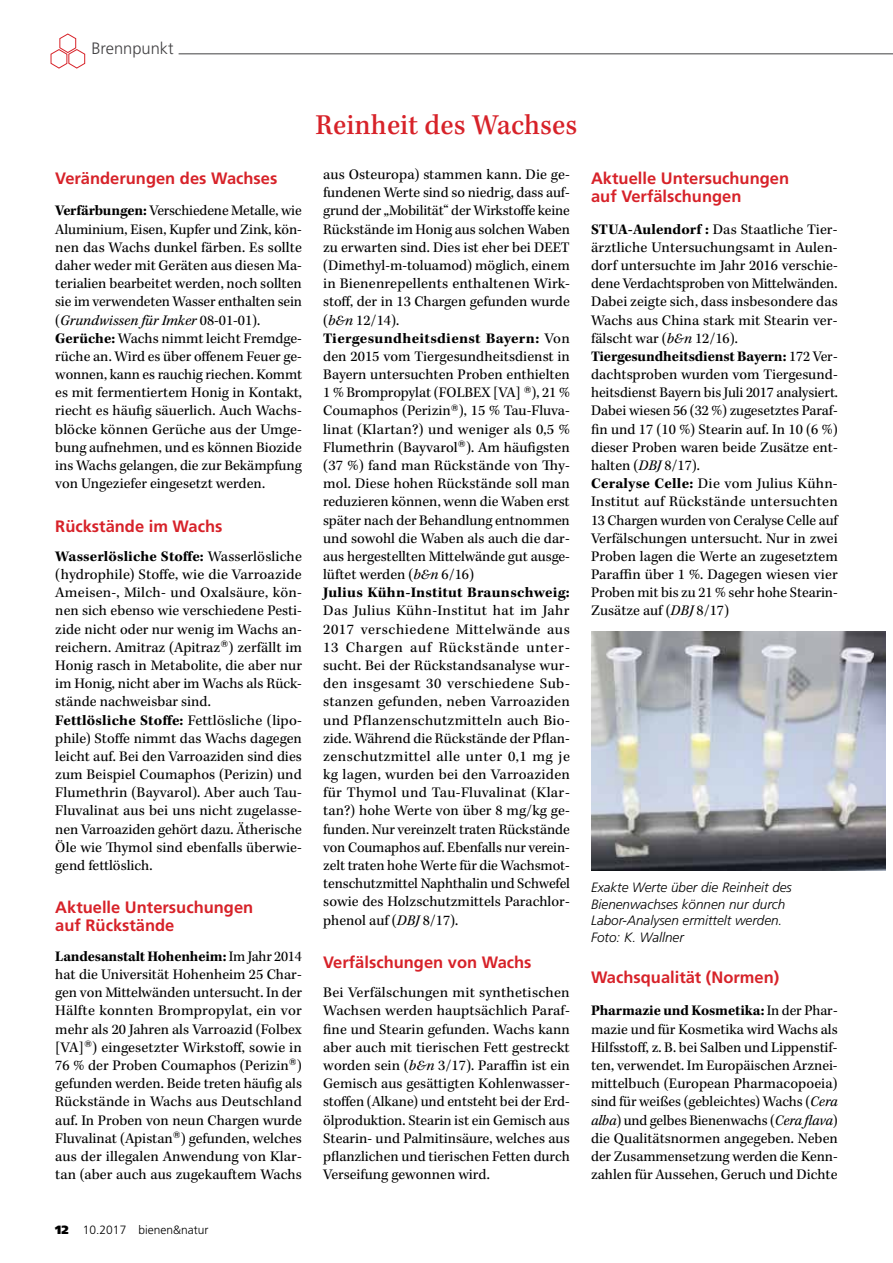
<style>
.page{position:relative;width:893px;height:1263px;background:#fff}
.page>*{position:absolute;margin:0;border:0;box-sizing:border-box;transform-origin:0 0}
.t1{font:30px "Kepler Std Medium Scn Capt";color:#d72229}
.t2{font:700 16.5px/18px "Frutiger LT Std";color:#d72229}
.t3{font:300 16.5px "Frutiger LT Std";color:#414042}
.t4{font:15px/18.1px "Kepler Std";color:#000}
.t5{font:italic 300 13.5px/16.5px "Frutiger LT Std";color:#000}
.t6{font:300 12px "Frutiger LT Std";color:#000}
.s1{font-weight:700}
.s2{font-style:italic}
.s3{font-weight:900}
</style>
<div class="page">
<svg style="left:50px;top:33px;width:35px;height:36px"></svg>
<hr style="left:179px;top:53px;width:714px;height:1px;background:#414042">
<img style="left:591px;top:631px;width:295px;height:240px">
<p class="t3" style="left:91px;top:39px;width:84px">Brennpunkt</p>
<p class="t2" style="left:55px;top:169px;width:224px">Veränderungen des Wachses</p>
<p class="t4" style="left:55px;top:202px;width:248px"><span class="s1">Verfärbungen:</span> Verschiedene Metalle, wie Aluminium, Eisen, Kupfer und Zink, kön&shy;nen das Wachs dunkel färben. Es sollte daher weder mit Geräten aus diesen Ma&shy;terialien bearbeitet werden, noch sollten sie im verwendeten Wasser enthalten sein (<span class="s2">Grundwissen für Imker</span> 08-01-01).<br><span class="s1">Gerüche:</span> Wachs nimmt leicht Fremdge&shy;rüche an. Wird es über offenem Feuer ge&shy;wonnen, kann es rauchig riechen. Kommt es mit fermentiertem Honig in Kontakt, riecht es häufig säuerlich. Auch Wachs&shy;blöcke können Gerüche aus der Umge&shy;bung aufnehmen, und es können Biozide ins Wachs gelangen, die zur Bekämpfung von Ungeziefer eingesetzt werden.</p>
<p class="t2" style="left:55px;top:517px;width:169px">Rückstände im Wachs</p>
<p class="t4" style="left:55px;top:548px;width:248px"><span class="s1">Wasserlösliche Stoffe:</span> Wasserlösliche (hydrophile) Stoffe, wie die Varroazide Ameisen-, Milch- und Oxalsäure, kön&shy;nen sich ebenso wie verschiedene Pesti&shy;zide nicht oder nur wenig im Wachs an&shy;reichern. Amitraz (Apitraz<sup>®</sup>) zerfällt im Honig rasch in Metabolite, die aber nur im Honig, nicht aber im Wachs als Rück&shy;stände nachweisbar sind.<br><span class="s1">Fettlösliche Stoffe:</span> Fettlösliche (lipo&shy;phile) Stoffe nimmt das Wachs dagegen leicht auf. Bei den Varroaziden sind dies zum Beispiel Coumaphos (Perizin) und Flumethrin (Bayvarol). Aber auch Tau-Fluvalinat aus bei uns nicht zugelasse&shy;nen Varroaziden gehört dazu. Ätherische Öle wie Thymol sind ebenfalls überwie&shy;gend fettlöslich.</p>
<p class="t2" style="left:55px;top:899px;width:200px">Aktuelle Untersuchungen auf Rückstände</p>
<p class="t4" style="left:55px;top:948px;width:248px;text-align:justify"><span class="s1">Landesanstalt Hohenheim:</span> Im Jahr 2014 hat die Universität Hohenheim 25 Char&shy;gen von Mittelwänden untersucht. In der Hälfte konnten Brompropylat, ein vor mehr als 20 Jahren als Varroazid (Folbex [VA]<sup>®</sup>) eingesetzter Wirkstoff, sowie in 76 % der Proben Coumaphos (Perizin<sup>®</sup>) gefunden werden. Beide treten häufig als Rückstände in Wachs aus Deutschland auf. In Proben von neun Chargen wurde Fluvalinat (Apistan<sup>®</sup>) gefunden, welches aus der illegalen Anwendung von Klar&shy;tan (aber auch aus zugekauftem Wachs</p>
<h1 class="t1" style="left:316px;top:108px;width:263px">Reinheit des Wachses</h1>
<p class="t4" style="left:323px;top:166px;width:248px">aus Osteuropa) stammen kann. Die ge&shy;fundenen Werte sind so niedrig, dass auf&shy;grund der „Mobilität“ der Wirkstoffe keine Rückstände im Honig aus solchen Waben zu erwarten sind. Dies ist eher bei DEET (Dimethyl-m-toluamod) möglich, einem in Bienenrepellents enthaltenen Wirk&shy;stoff, der in 13 Chargen gefunden wurde (<span class="s2">b&amp;n</span> 12/14).<br><span class="s1">Tiergesundheitsdienst Bayern:</span> Von den 2015 vom Tiergesundheitsdienst in Bayern untersuchten Proben enthielten 1 % Brompropylat (FOLBEX [VA] <sup>®</sup>), 21 % Coumaphos (Perizin<sup>®</sup>), 15 % Tau-Fluva&shy;linat (Klartan?) und weniger als 0,5 % Flumethrin (Bayvarol<sup>®</sup>). Am häufigsten (37 %) fand man Rückstände von Thy&shy;mol. Diese hohen Rückstände soll man reduzieren können, wenn die Waben erst später nach der Behandlung entnommen und sowohl die Waben als auch die dar&shy;aus hergestellten Mittelwände gut ausge&shy;lüftet werden (<span class="s2">b&amp;n</span> 6/16)<br><span class="s1">Julius Kühn-Institut Braunschweig:</span></p>
<p class="t4" style="left:323px;top:602px;width:248px;text-align:justify">Das Julius Kühn-Institut hat im Jahr 2017 verschiedene Mittelwände aus 13 Chargen auf Rückstände unter&shy;sucht. Bei der Rückstandsanalyse wur&shy;den insgesamt 30 verschiedene Sub&shy;stanzen gefunden, neben Varroaziden und Pflanzenschutzmitteln auch Bio&shy;zide. Während die Rückstände der Pflan&shy;zenschutzmittel alle unter 0,1 mg je kg lagen, wurden bei den Varroaziden für Thymol und Tau-Fluvalinat (Klar&shy;tan?) hohe Werte von über 8 mg/kg ge&shy;funden. Nur vereinzelt traten Rückstände von Coumaphos auf. Ebenfalls nur verein&shy;zelt traten hohe Werte für die Wachsmot&shy;tenschutzmittel Naphthalin und Schwefel sowie des Holzschutzmittels Parachlor&shy;phenol auf (<span class="s2">DBJ</span> 8/17).</p>
<p class="t2" style="left:323px;top:953px;width:210px">Verfälschungen von Wachs</p>
<p class="t4" style="left:323px;top:984px;width:248px;text-align:justify">Bei Verfälschungen mit synthetischen Wachsen werden hauptsächlich Paraf&shy;fine und Stearin gefunden. Wachs kann aber auch mit tierischen Fett gestreckt worden sein (<span class="s2">b&amp;n</span> 3/17). Paraffin ist ein Gemisch aus gesättigten Kohlenwasser&shy;stoffen (Alkane) und entsteht bei der Erd&shy;ölproduktion. Stearin ist ein Gemisch aus Stearin- und Palmitinsäure, welches aus pflanzlichen und tierischen Fetten durch Verseifung gewonnen wird.</p>
<p class="t2" style="left:591px;top:169px;width:200px">Aktuelle Untersuchungen auf Verfälschungen</p>
<p class="t4" style="left:591px;top:220px;width:248px"><span class="s1">STUA-Aulendorf :</span> Das Staatliche Tier&shy;ärztliche Untersuchungsamt in Aulen&shy;dorf untersuchte im Jahr 2016 verschie&shy;dene Verdachtsproben von Mittelwänden.<br>Dabei zeigte sich, dass insbesondere das Wachs aus China stark mit Stearin ver&shy;fälscht war (<span class="s2">b&amp;n</span> 12/16).<br><span class="s1">Tiergesundheitsdienst Bayern:</span> 172 Ver&shy;dachtsproben wurden vom Tiergesund&shy;heitsdienst Bayern bis Juli 2017 analysiert.<br>Dabei wiesen 56 (32 %) zugesetztes Paraf&shy;fin und 17 (10 %) Stearin auf. In 10 (6 %) dieser Proben waren beide Zusätze ent&shy;halten (<span class="s2">DBJ</span> 8/17).<br><span class="s1">Ceralyse Celle:</span> Die vom Julius Kühn-Institut auf Rückstände untersuchten 13 Chargen wurden von Ceralyse Celle auf Verfälschungen untersucht. Nur in zwei Proben lagen die Werte an zugesetztem Paraffin über 1 %. Dagegen wiesen vier Proben mit bis zu 21 % sehr hohe Stearin-Zusätze auf (<span class="s2">DBJ</span> 8/17)</p>
<p class="t5" style="left:591px;top:880px;width:202px">Exakte Werte über die Reinheit des<br>Bienenwachses können nur durch<br>Labor-Analysen ermittelt werden.<br>Foto: K. Wallner</p>
<p class="t2" style="left:591px;top:968px;width:190px">Wachsqualität (Normen)</p>
<p class="t4" style="left:591px;top:1002px;width:248px;text-align:justify"><span class="s1">Pharmazie und Kosmetika:</span> In der Phar&shy;mazie und für Kosmetika wird Wachs als Hilfsstoff, z. B. bei Salben und Lippenstif&shy;ten, verwendet. Im Europäischen Arznei&shy;mittelbuch (European Pharmacopoeia) sind für weißes (gebleichtes) Wachs (<span class="s2">Cera alba</span>) und gelbes Bienenwachs (<span class="s2">Cera flava</span>) die Qualitätsnormen angegeben. Neben der Zusammensetzung werden die Kenn&shy;zahlen für Aussehen, Geruch und Dichte</p>
<p class="t6" style="left:55px;top:1223px;width:155px"><span class="s3">12</span> 10.2017 bienen&amp;natur</p>
</div>
